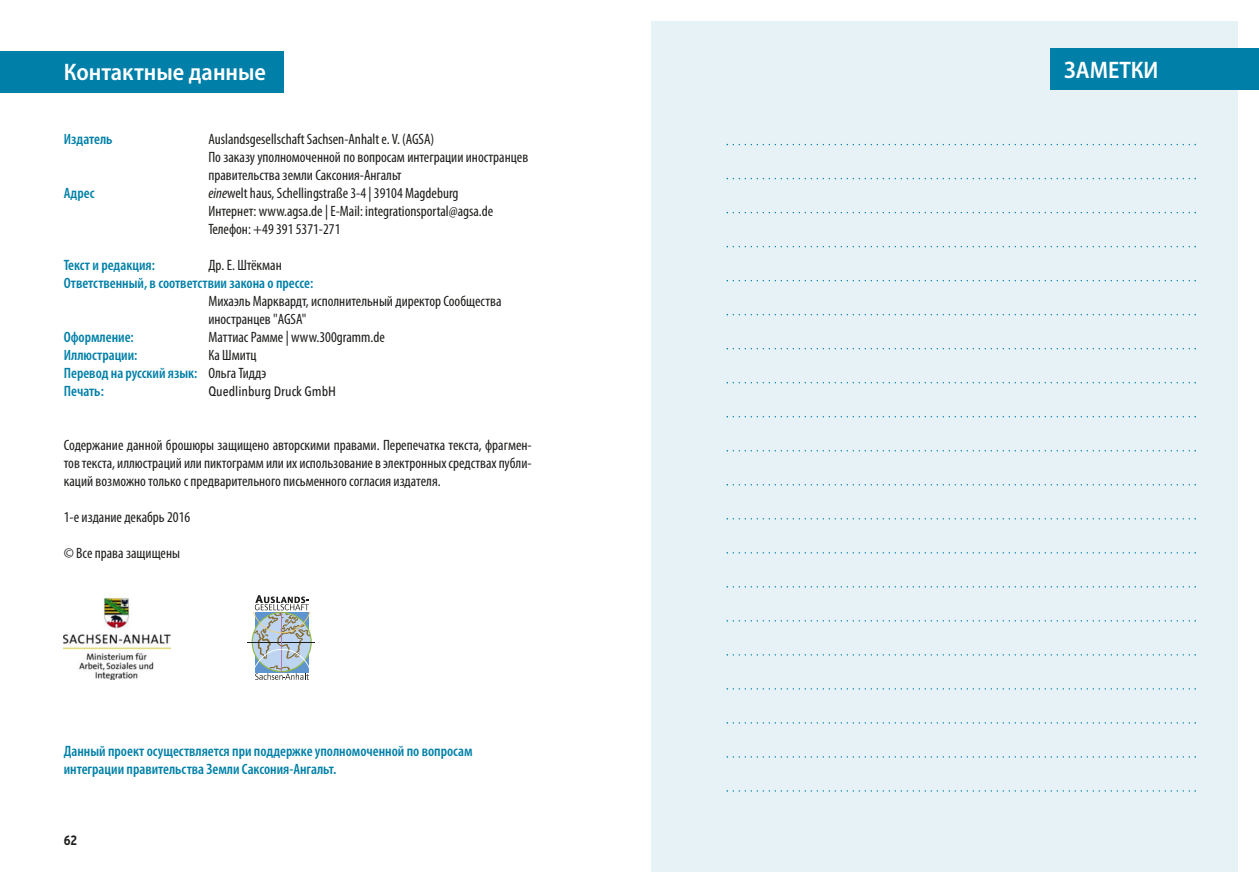
<style>
.page{position:relative;width:1259px;height:893px;background:#fff}
.page>*{position:absolute;margin:0;border:0;box-sizing:border-box;transform-origin:0 0}
.t1{font:600 semi-condensed 24px "Myriad Pro";color:#fff}
.t2{font:condensed 15px/18px "Myriad Pro";color:#1d1d1b}
.t3{font:600 condensed 15px/18px "Myriad Pro";color:#0080a8}
.t4{font:500 13.5px "Avenir Next Condensed";color:#1d1d1b}
.t5{font:700 condensed 13.5px "Interstate";color:#1d1d1b}
.s1{font-style:italic}
.s2{font-weight:400;color:#1d1d1b}
</style>
<div class="page">
<div style="left:651px;top:21px;width:586px;height:851px;background:#e6f2f6"></div>
<div style="left:0;top:52px;width:284px;height:41px;background:#0080a8"></div>
<div style="left:1050px;top:49px;width:209px;height:41px;background:#0080a8"></div>
<hr style="left:248px;top:642px;width:67px;height:1px;background:#1d1d1b">
<svg style="left:252px;top:595px;width:60px;height:85px"></svg>
<img style="left:64px;top:593px;width:107px;height:87px">
<svg style="left:726px;top:144px;width:470px;height:1px"></svg>
<svg style="left:726px;top:178px;width:470px;height:1px"></svg>
<svg style="left:726px;top:212px;width:470px;height:1px"></svg>
<svg style="left:726px;top:246px;width:470px;height:1px"></svg>
<svg style="left:726px;top:280px;width:470px;height:1px"></svg>
<svg style="left:726px;top:314px;width:470px;height:1px"></svg>
<svg style="left:726px;top:348px;width:470px;height:1px"></svg>
<svg style="left:726px;top:382px;width:470px;height:1px"></svg>
<svg style="left:726px;top:416px;width:470px;height:1px"></svg>
<svg style="left:726px;top:450px;width:470px;height:1px"></svg>
<svg style="left:726px;top:484px;width:470px;height:1px"></svg>
<svg style="left:726px;top:518px;width:470px;height:1px"></svg>
<svg style="left:726px;top:552px;width:470px;height:2px"></svg>
<svg style="left:726px;top:586px;width:470px;height:2px"></svg>
<svg style="left:726px;top:620px;width:470px;height:2px"></svg>
<svg style="left:726px;top:654px;width:470px;height:2px"></svg>
<svg style="left:726px;top:688px;width:470px;height:2px"></svg>
<svg style="left:726px;top:722px;width:470px;height:2px"></svg>
<svg style="left:726px;top:756px;width:470px;height:2px"></svg>
<svg style="left:726px;top:790px;width:470px;height:2px"></svg>
<h1 class="t1" style="left:64px;top:63px;width:204px">Контактные данные</h1>
<p class="t3" style="left:64px;top:131px;width:50px">Издатель</p>
<p class="t2" style="left:208px;top:131px;width:321px">Auslandsgesellschaft Sachsen-Anhalt e. V. (AGSA)<br>По заказу уполномоченной по вопросам интеграции иностранцев правительства земли Саксония-Ангальт</p>
<p class="t3" style="left:64px;top:185px;width:32px">Адрес</p>
<p class="t2" style="left:208px;top:185px;width:286px"><span class="s1">eine</span>welt haus, Schellingstraße 3-4 | 39104 Magdeburg<br>Интернет: www.agsa.de | E-Mail: integrationsportal@agsa.de<br>Телефон: +49 391 5371-271</p>
<p class="t3" style="left:64px;top:257px;width:93px">Текст и редакция:</p>
<p class="t2" style="left:208px;top:257px;width:75px">Др. Е. Штёкман</p>
<p class="t3" style="left:64px;top:275px;width:251px">Ответственный, в соответствии закона о прессе:</p>
<p class="t2" style="left:208px;top:293px;width:294px">Михаэль Марквардт, исполнительный директор Сообщества иностранцев "AGSA"</p>
<p class="t3" style="left:64px;top:329px;width:72px">Оформление:</p>
<p class="t2" style="left:208px;top:329px;width:178px">Маттиас Рамме | www.300gramm.de</p>
<p class="t3" style="left:64px;top:347px;width:75px">Иллюстрации:</p>
<p class="t3" style="left:64px;top:347px;width:204px;text-indent:145px"><span class="s2">Ка Шмитц<br></span>Перевод на русский язык: <span class="s2">Ольга Тиддэ<br></span>Печать:</p>
<p class="t4" style="left:208px;top:383px;width:129px">Quedlinburg Druck GmbH</p>
<p class="t2" style="left:64px;top:437px;width:469px;text-align:justify">Содержание данной брошюры защищено авторскими правами. Перепечатка текста, фрагмен&shy;товтекста, иллюстраций или пиктограмм или их использованиевэлектронныхсредствах публи&shy;каций возможно только с предварительного письменного согласия издателя.</p>
<p class="t2" style="left:64px;top:509px;width:128px">1-е издание декабрь 2016</p>
<p class="t2" style="left:64px;top:545px;width:118px">© Все права защищены</p>
<p class="t3" style="left:64px;top:743px;width:410px">Данный проект осуществляется при поддержке уполномоченной по вопросам интеграции правительства Земли Саксония-Ангальт.</p>
<p class="t5" style="left:64px;top:833px;width:15px">62</p>
<h1 class="t1" style="left:1064px;top:61px;width:96px">ЗАМЕТКИ</h1>
</div>
